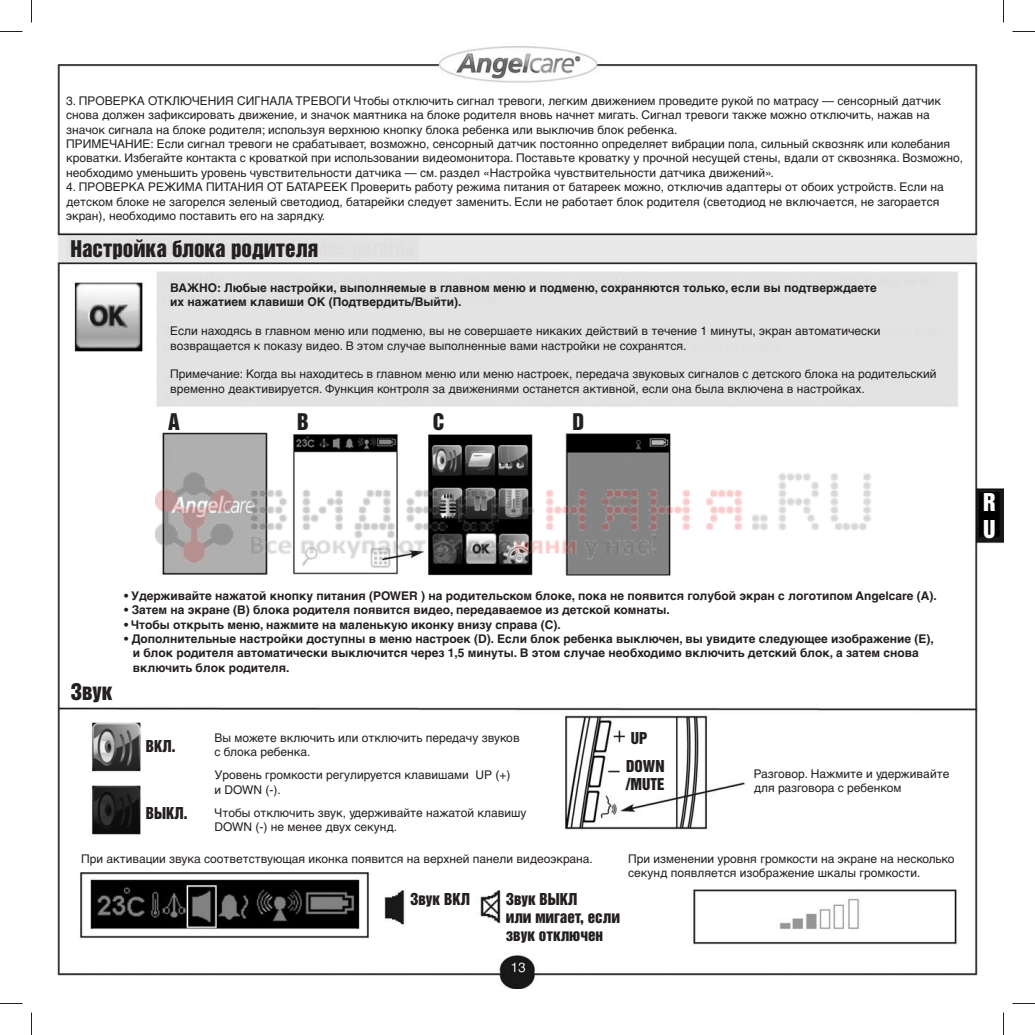
<style>
.page{position:relative;width:1035px;height:1035px;background:#fff}
.page>*{position:absolute;margin:0;border:0;box-sizing:border-box;transform-origin:0 0}
.t1{font:22.5px/27px "Helvetica Inserat LT Std";color:#fff}
.t2{font:21px "Helvetica Inserat LT Std";color:#241f1f}
.t3{font:15px/18px "Helvetica Inserat LT Std";color:#241f1f}
.t4{font:12px/14.4px "Helvetica LT Std";color:#241f1f}
.t5{font:700 12px/14.4px "Helvetica LT Std";color:#241f1f}
</style>
<div class="page">
<img style="left:56px;top:47px;width:948px;height:941px">
<svg style="left:0;top:31px;width:22px;height:1px"></svg>
<svg style="left:1012px;top:31px;width:23px;height:1px"></svg>
<svg style="left:0;top:1003px;width:22px;height:1px"></svg>
<svg style="left:1012px;top:1003px;width:23px;height:1px"></svg>
<svg style="left:31px;top:0;width:1px;height:22px"></svg>
<svg style="left:31px;top:1012px;width:1px;height:23px"></svg>
<svg style="left:1003px;top:0;width:1px;height:22px"></svg>
<svg style="left:1003px;top:1012px;width:1px;height:23px"></svg>
<img style="left:155px;top:471px;width:725px;height:93px">
<p class="t4" style="left:66px;top:93px;width:899px">3. ПРОВЕРКА ОТКЛЮЧЕНИЯ СИГНАЛА ТРЕВОГИ Чтобы отключить сигнал тревоги, легким движением проведите рукой по матрасу — сенсорный датчик снова должен зафиксировать движение, и значок маятника на блоке родителя вновь начнет мигать. Сигнал тревоги также можно отключить, нажав на значок сигнала на блоке родителя; используя верхнюю кнопку блока ребенка или выключив блок ребенка.<br>ПРИМЕЧАНИЕ: Если сигнал тревоги не срабатывает, возможно, сенсорный датчик постоянно определяет вибрации пола, сильный сквозняк или колебания кроватки. Избегайте контакта с кроваткой при использовании видеомонитора. Поставьте кроватку у прочной несущей стены, вдали от сквозняка. Возможно, необходимо уменьшить уровень чувствительности датчика — см. раздел «Настройка чувствительности датчика движений».</p>
<p class="t4" style="left:66px;top:180px;width:879px">4. ПРОВЕРКА РЕЖИМА ПИТАНИЯ ОТ БАТАРЕЕК Проверить работу режима питания от батареек можно, отключив адаптеры от обоих устройств. Если на детском блоке не загорелся зеленый светодиод, батарейки следует заменить. Если не работает блок родителя (светодиод не включается, не загорается экран), необходимо поставить его на зарядку.</p>
<h2 class="t2" style="left:70px;top:236px;width:249px">Настройка блока родителя</h2>
<p class="t5" style="left:170px;top:280px;width:708px">ВАЖНО: Любые настройки, выполняемые в главном меню и подменю, сохраняются только, если вы подтверждаете их нажатием клавиши OK (Подтвердить/Выйти).</p>
<p class="t4" style="left:170px;top:324px;width:712px">Если находясь в главном меню или подменю, вы не совершаете никаких действий в течение 1 минуты, экран автоматически возвращается к показу видео. В этом случае выполненные вами настройки не сохранятся.</p>
<p class="t4" style="left:170px;top:367px;width:768px">Примечание: Когда вы находитесь в главном меню или меню настроек, передача звуковых сигналов с детского блока на родительский временно деактивируется. Функция контроля за движениями останется активной, если она была включена в настройках.</p>
<h2 class="t2" style="left:168px;top:409px;width:13px">A</h2>
<h2 class="t2" style="left:297px;top:409px;width:13px">B</h2>
<h2 class="t2" style="left:433px;top:409px;width:13px">C</h2>
<h2 class="t2" style="left:572px;top:409px;width:13px">D</h2>
<h2 class="t2" style="left:70px;top:679px;width:44px">Звук</h2>
<p class="t5" style="left:124px;top:588px;width:814px">• Удерживайте нажатой кнопку питания (POWER ) на родительском блоке, пока не появится голубой экран с логотипом Angelcare (A).</p>
<p class="t5" style="left:124px;top:603px;width:547px">• Затем на экране (B) блока родителя появится видео, передаваемое из детской комнаты.</p>
<p class="t5" style="left:124px;top:617px;width:438px">• Чтобы открыть меню, нажмите на маленькую иконку внизу справа (C).</p>
<p class="t5" style="left:133px;top:631px;width:803px;text-indent:-9px">• Дополнительные настройки доступны в меню настроек (D). Если блок ребенка выключен, вы увидите следующее изображение (E), и блок родителя автоматически выключится через 1,5 минуты. В этом случае необходимо включить детский блок, а затем снова включить блок родителя.</p>
<p class="t3" style="left:146px;top:737px;width:31px">ВКЛ.</p>
<p class="t3" style="left:146px;top:804px;width:43px">ВЫКЛ.</p>
<p class="t4" style="left:215px;top:731px;width:307px">Вы можете включить или отключить передачу звуков с блока ребенка.</p>
<p class="t4" style="left:215px;top:768px;width:297px">Уровень громкости регулируется клавишами UP (+) и DOWN (-).</p>
<p class="t4" style="left:215px;top:805px;width:313px">Чтобы отключить звук, удерживайте нажатой клавишу<br>DOWN (-) не менее двух секунд.</p>
<p class="t3" style="left:626px;top:724px;width:40px;line-height:27.9px;text-indent:5px">UP<br>DOWN</p>
<p class="t3" style="left:626px;top:775px;width:40px">/MUTE</p>
<p class="t4" style="left:754px;top:767px;width:197px">Разговор. Нажмите и удерживайте для разговора с ребенком</p>
<p class="t4" style="left:81px;top:851px;width:513px">При активации звука соответствующая иконка появится на верхней панели видеоэкрана.</p>
<p class="t4" style="left:628px;top:851px;width:328px">При изменении уровня громкости на экране на несколько секунд появляется изображение шкалы громкости.</p>
<p class="t3" style="left:410px;top:890px;width:61px">Звук ВКЛ</p>
<p class="t3" style="left:506px;top:891px;width:116px">Звук ВЫКЛ<br>или мигает, если звук отключен</p>
<h1 class="t1" style="left:983px;top:489px;width:14px">R<br>U</h1>
</div>
